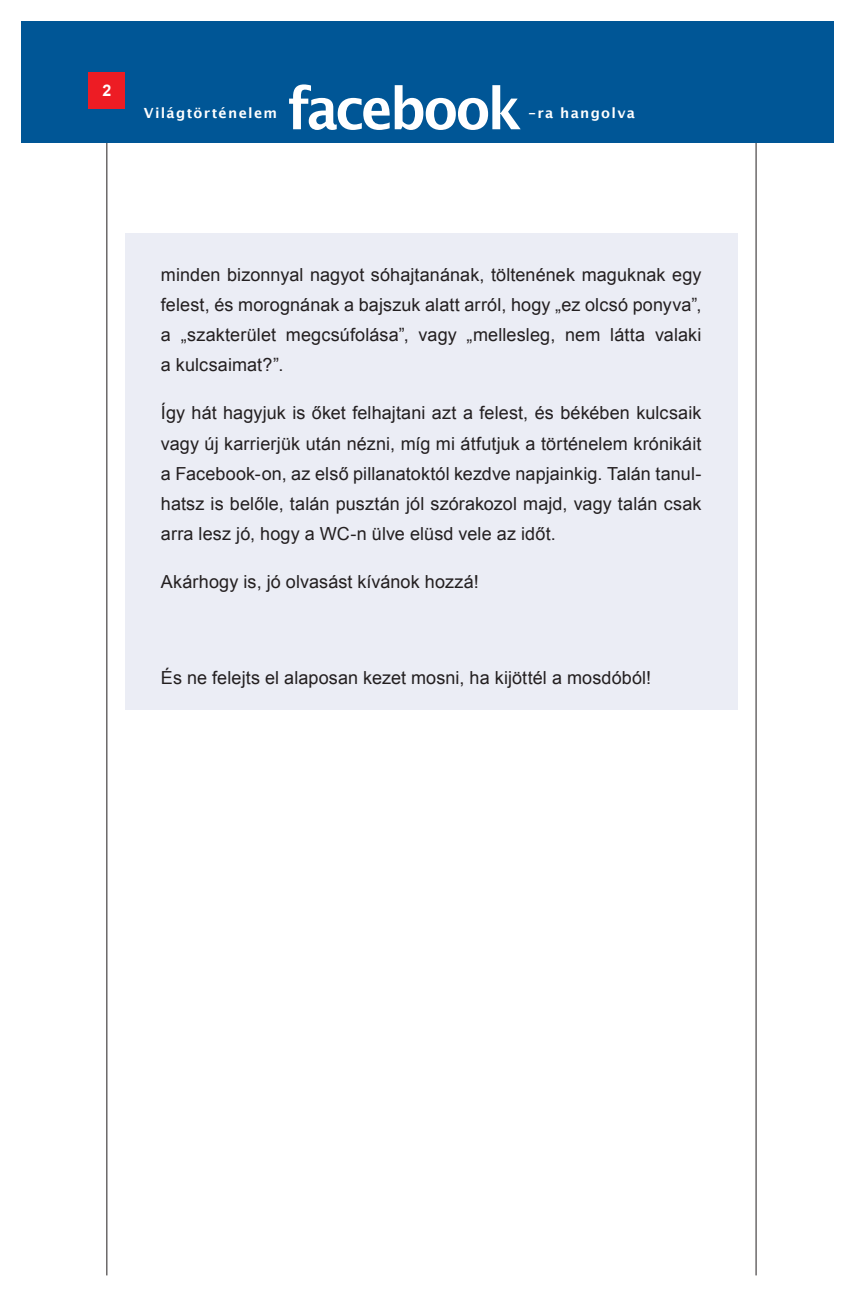
<style>
.page{position:relative;width:860px;height:1297px;background:#fff}
.page>*{position:absolute;margin:0;border:0;box-sizing:border-box;transform-origin:0 0}
.t1{font:700 57.2px "Lucida Grande";letter-spacing:-.055em;color:#fff;scale:.95 1}
.kenyer{font:18px/30px "Arial";letter-spacing:.005em;color:#231f20;text-align:justify}
.t2{font:700 16px "Arial";color:#fff}
.t3{font:700 14px "Lucida Grande";letter-spacing:.095em;color:#fff}
</style>
<div class="page">
<hr style="left:106px;top:22px;width:1px;height:1253px;background:#231f20">
<hr style="left:755px;top:22px;width:1px;height:1253px;background:#231f20">
<div style="left:21px;top:22px;width:811px;height:121px;background:#005696"></div>
<div style="left:89px;top:72px;width:36px;height:36px;background:#ed1c24"></div>
<div style="left:125px;top:233px;width:612px;height:476px;background:#ebedf5"></div>
<p class="t2" style="left:102px;top:80px;width:10px">2</p>
<p class="t3" style="left:144px;top:103px;width:135px">Világtörténelem</p>
<h1 class="t1" style="left:287px;top:70px;width:248px">facebook</h1>
<p class="t3" style="left:528px;top:103px;width:108px">-ra hangolva</p>
<p class="kenyer" style="left:161px;top:260px;width:542px">minden bizonnyal nagyot sóhajtanának, töltenének maguknak egy felest, és morognának a bajszuk alatt arról, hogy „ez olcsó ponyva”, a „szakterület megcsúfolása”, vagy „mellesleg, nem látta valaki a kulcsaimat?”.</p>
<p class="kenyer" style="left:161px;top:398px;width:542px">Így hát hagyjuk is őket felhajtani azt a felest, és békében kulcsaik vagy új karrierjük után nézni, míg mi átfutjuk a történelem krónikáit a Facebook-on, az első pillanatoktól kezdve napjainkig. Talán tanul&shy;hatsz is belőle, talán pusztán jól szórakozol majd, vagy talán csak arra lesz jó, hogy a WC-n ülve elüsd vele az időt.</p>
<p class="kenyer" style="left:161px;top:566px;width:319px">Akárhogy is, jó olvasást kívánok hozzá!</p>
<p class="kenyer" style="left:161px;top:662px;width:491px">És ne felejts el alaposan kezet mosni, ha kijöttél a mosdóból!</p>
</div>
